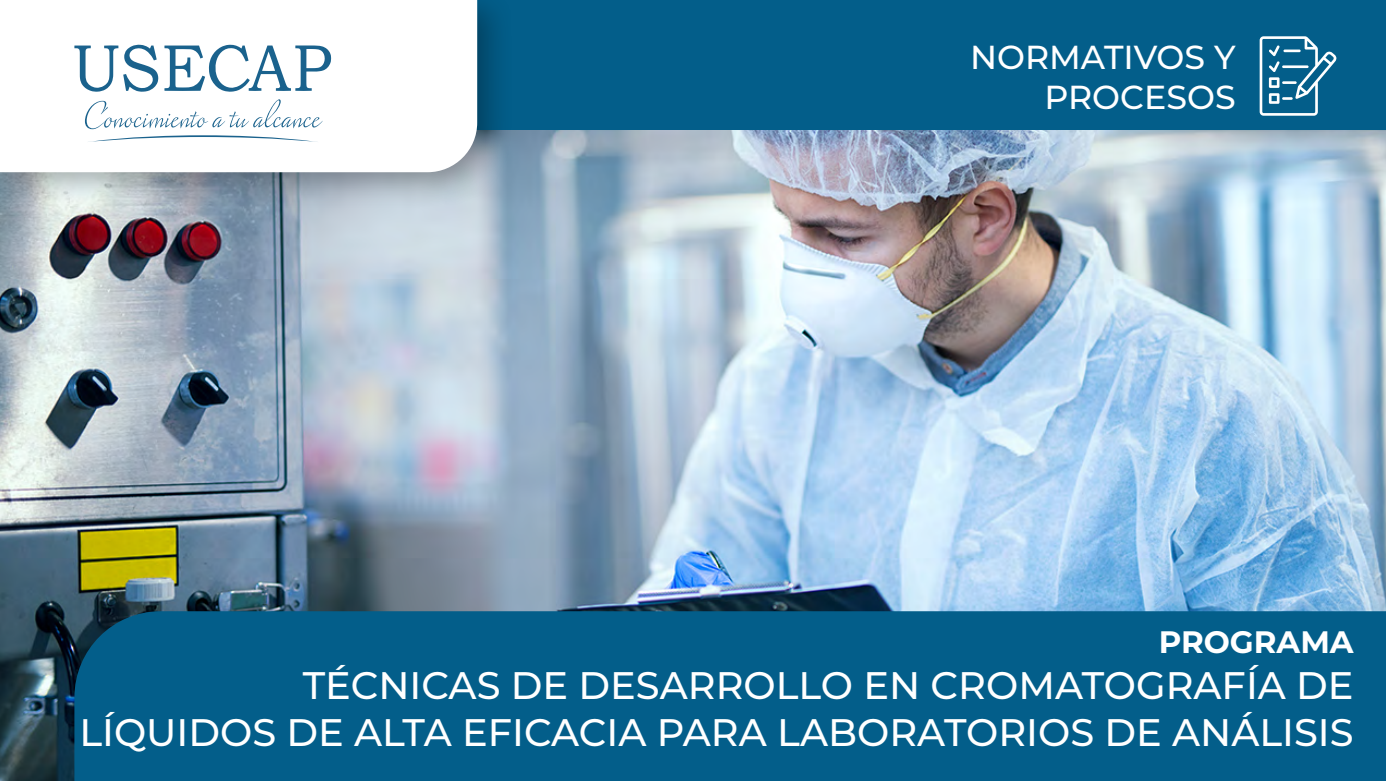
<style>
.page{position:relative;width:1386px;height:781px;background:#fff}
.page>*{position:absolute;margin:0;border:0;box-sizing:border-box;transform-origin:0 0}
.t1{font:500 38.32px/46px "Montserrat";color:#fff;text-align:right}
.t2{font:500 33.25px/39.9px "Montserrat";color:#fff;text-align:right}
.t3{font:700 30.97px "Montserrat";color:#fff}
</style>
<div class="page">
<img style="left:0;top:129px;width:1386px;height:651px">
<div style="left:5px;top:0;width:1381px;height:129px;background:#035e8a"></div>
<div style="left:0;top:0;width:515px;height:211px;background:#000;opacity:.31"></div>
<div style="left:0;top:0;width:477px;height:172px;background:#fff"></div>
<svg style="left:74px;top:45px;width:84px;height:47px;background:#bad0dd"></svg>
<svg style="left:164px;top:44px;width:167px;height:48px;background:#bdd2de"></svg>
<svg style="left:87px;top:135px;width:232px;height:7px"></svg>
<svg style="left:85px;top:99px;width:238px;height:30px;background:#eaf0f4"></svg>
<div style="left:74px;top:611px;width:1312px;height:169px;background:#035e8a"></div>
<svg style="left:1260px;top:36px;width:76px;height:80px"></svg>
<p class="t2" style="left:970px;top:36px;width:267px">NORMATIVOS Y<br>PROCESOS</p>
<p class="t3" style="left:1159px;top:620px;width:196px">PROGRAMA</p>
<p class="t1" style="left:79px;top:661px;width:1276px">TÉCNICAS DE DESARROLLO EN CROMATOGRAFÍA DE<br>LÍQUIDOS DE ALTA EFICACIA PARA LABORATORIOS DE ANÁLISIS</p>
</div>
